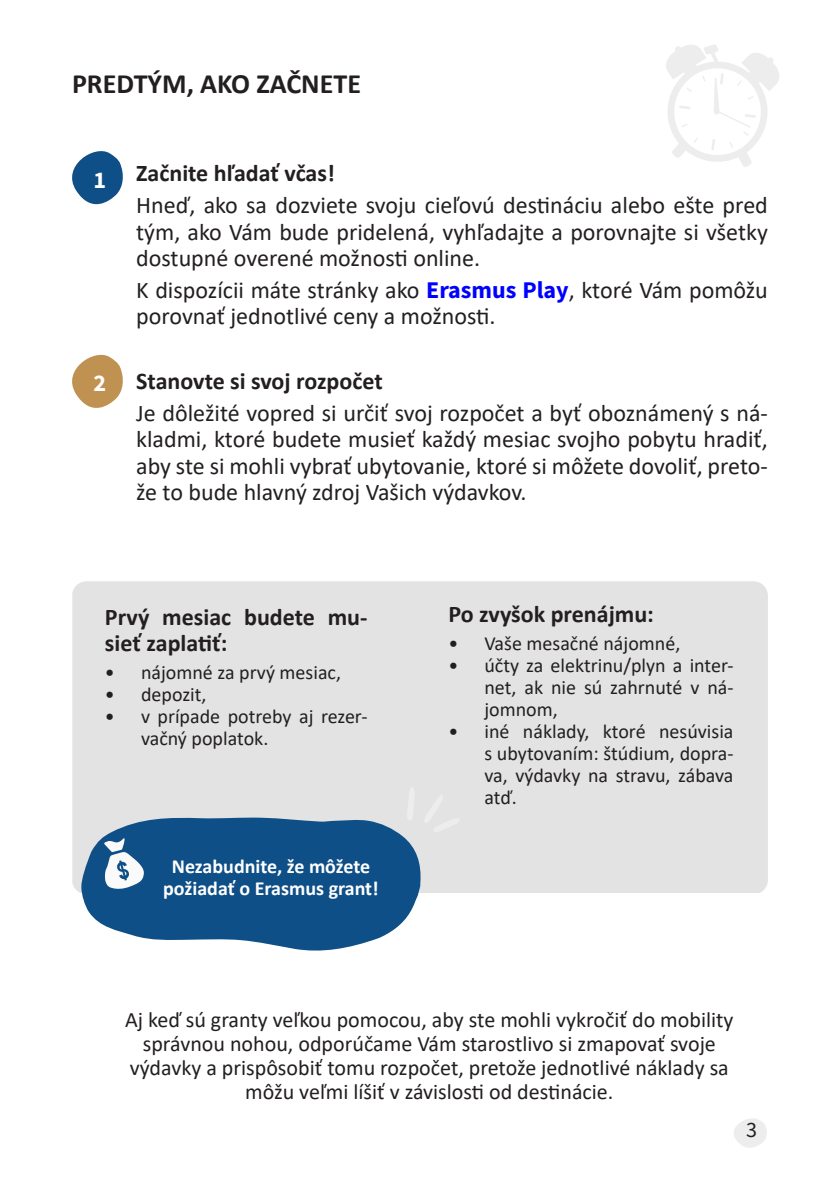
<style>
.page{position:relative;width:840px;height:1191px;background:#fff}
.page>*{position:absolute;margin:0;border:0;box-sizing:border-box;transform-origin:0 0}
.t1{font:700 28px "Calibri";color:#231f20}
.t2{font:24px/26.4px "Calibri";color:#231f20;text-align:justify}
.t3{font:700 24px/26.4px "Calibri";color:#231f20}
.t4{font:700 24px "Source Sans Pro";color:#fff}
.t5{font:22px/24.2px "Calibri";color:#231f20;text-align:center}
.t6{font:22px "Source Sans Pro";color:#231f20}
.t7{font:20px/22px "Calibri";color:#231f20;text-align:justify}
.t8{font:700 20px/22px "Calibri";color:#fff;text-align:center}
.s1{font-family:"Source Sans Pro";font-weight:700;color:#00f}
</style>
<div class="page">
<svg style="left:734px;top:1119px;width:33px;height:29px"></svg>
<div style="left:72px;top:581px;width:695px;height:311px;background:#e3e3e3"></div>
<svg style="left:72px;top:151px;width:51px;height:54px"></svg>
<svg style="left:72px;top:354px;width:51px;height:54px"></svg>
<svg style="left:81px;top:817px;width:340px;height:134px;background:#356a99"></svg>
<svg style="left:104px;top:837px;width:40px;height:53px"></svg>
<svg style="left:407px;top:786px;width:53px;height:46px;background:#e5e5e5"></svg>
<svg style="left:666px;top:44px;width:113px;height:123px"></svg>
<p class="t1" style="left:72px;top:64px;width:290px">PREDTÝM, AKO ZAČNETE</p>
<p class="t4" style="left:93px;top:163px;width:14px">1</p>
<p class="t4" style="left:93px;top:367px;width:14px">2</p>
<p class="t3" style="left:136px;top:160px;width:200px">Začnite hľadať včas!</p>
<p class="t2" style="left:136px;top:191px;width:633px">Hneď, ako sa dozviete svoju cieľovú destináciu alebo ešte pred tým, ako Vám bude pridelená, vyhľadajte a porovnajte si všetky dostupné overené možnosti online.</p>
<p class="t2" style="left:136px;top:276px;width:632px">K dispozícii máte stránky ako <span class="s1">Erasmus Play</span>, ktoré Vám pomôžu porovnať jednotlivé ceny a možnosti.</p>
<p class="t3" style="left:136px;top:367px;width:248px">Stanovte si svoj rozpočet</p>
<p class="t2" style="left:136px;top:399px;width:632px">Je dôležité vopred si určiť svoj rozpočet a byť oboznámený s ná&shy;kladmi, ktoré budete musieť každý mesiac svojho pobytu hradiť, aby ste si mohli vybrať ubytovanie, ktoré si môžete dovoliť, preto&shy;že to bude hlavný zdroj Vašich výdavkov.</p>
<p class="t3" style="left:105px;top:603px;width:264px">Prvý mesiac budete mu&shy;sieť zaplatiť:</p>
<p class="t7" style="left:105px;top:661px;width:237px">• nájomné za prvý mesiac,</p>
<p class="t7" style="left:105px;top:683px;width:103px">• depozit,</p>
<p class="t7" style="left:141px;top:705px;width:228px;text-indent:-36px">• v prípade potreby aj rezer&shy;vačný poplatok.</p>
<p class="t8" style="left:163px;top:855px;width:217px">Nezabudnite, že môžete požiadať o Erasmus grant!</p>
<p class="t3" style="left:448px;top:600px;width:207px">Po zvyšok prenájmu:</p>
<p class="t7" style="left:448px;top:631px;width:233px">• Vaše mesačné nájomné,</p>
<p class="t7" style="left:484px;top:653px;width:250px;text-indent:-36px">• účty za elektrinu/plyn a inter&shy;net, ak nie sú zahrnuté v ná&shy;jomnom,</p>
<p class="t7" style="left:484px;top:719px;width:250px;text-indent:-36px">• iné náklady, ktoré nesúvisia s ubytovaním: štúdium, dopra&shy;va, výdavky na stravu, zábava atď.</p>
<p class="t5" style="left:125px;top:1006px;width:609px">Aj keď sú granty veľkou pomocou, aby ste mohli vykročiť do mobility správnou nohou, odporúčame Vám starostlivo si zmapovať svoje výdavky a prispôsobiť tomu rozpočet, pretože jednotlivé náklady sa môžu veľmi líšiť v závislosti od destinácie.</p>
<p class="t6" style="left:745px;top:1115px;width:12px">3</p>
</div>
